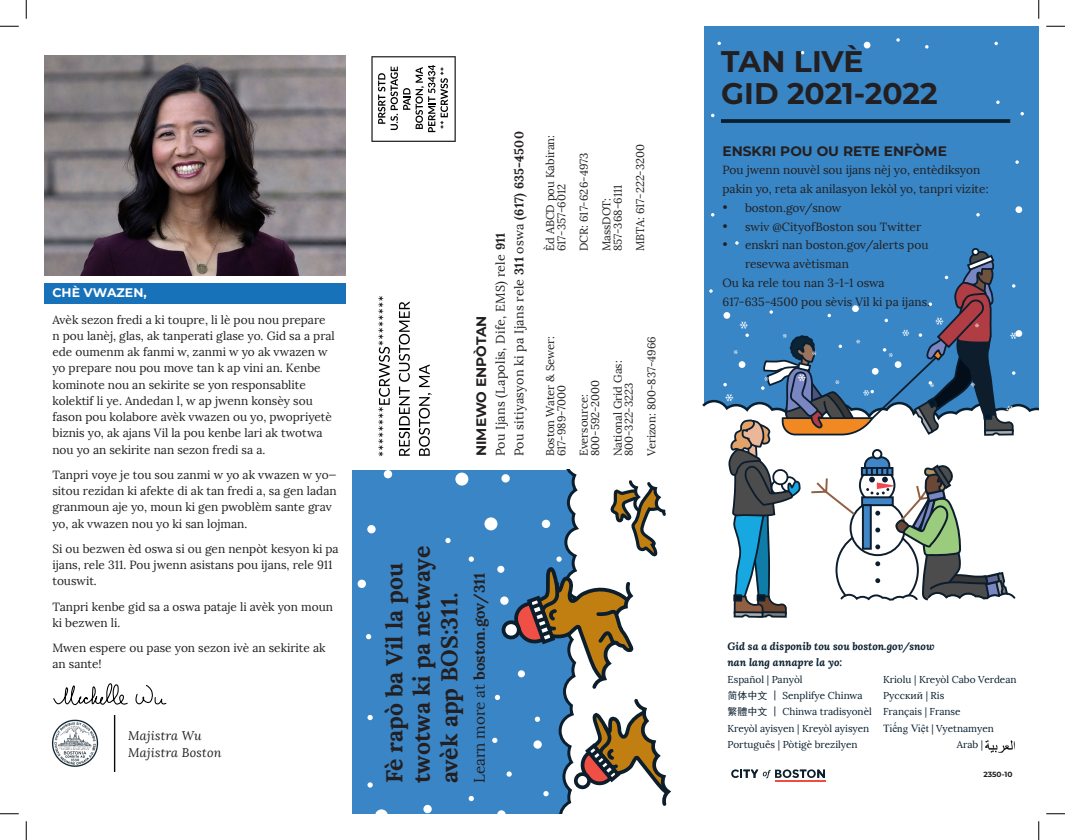
<style>
.page{position:relative;width:1065px;height:840px;background:#fff}
.page>*{position:absolute;margin:0;border:0;box-sizing:border-box;transform-origin:0 0}
.t1{font:700 29.88px "Montserrat";color:#231f20}
.t2{font:700 23px/27.5px "Lora";color:#231f20}
.t3{font:700 15.12px "Lora";color:#231f20}
.t4{font:700 13.75px "Montserrat";color:#231f20}
.t5{font:12.5px "Lora";letter-spacing:.02em;color:#231f20}
.t6{font:italic 12.5px "Lora";letter-spacing:.02em;color:#231f20}
.t7{font:700 12.5px "Montserrat";color:#fff}
.t8{font:11.88px/16.2px "Lora";color:#231f20}
.t9{font:11.25px "Lora";color:#231f20}
.t10{font:italic 700 10.62px "Lora";color:#091f2f}
.t11{font:10px "Lora";color:#091f2f}
.t12{font:700 7.5px "Montserrat";color:#231f20}
.s1{font-weight:700}
.s2{font-weight:400}
.s3{font-family:"Times New Roman";font-size:15px}
.s4{font-family:"Sim Hei"}
.s5{font-family:"Times New Roman";font-size:10.88px}
</style>
<div class="page">
<div style="left:704px;top:26px;width:335px;height:410px;background:#3886c6"></div>
<svg style="left:721px;top:119px;width:289px;height:4px"></svg>
<div style="left:1015px;top:206px;width:7px;height:7px;background:#fff;border-radius:50%"></div>
<svg style="left:864px;top:42px;width:6px;height:6px"></svg>
<svg style="left:711px;top:213px;width:3px;height:4px"></svg>
<svg style="left:717px;top:42px;width:4px;height:3px"></svg>
<svg style="left:896px;top:38px;width:4px;height:4px"></svg>
<svg style="left:925px;top:45px;width:4px;height:4px"></svg>
<svg style="left:994px;top:42px;width:4px;height:3px"></svg>
<svg style="left:996px;top:101px;width:4px;height:3px"></svg>
<svg style="left:1020px;top:112px;width:4px;height:3px"></svg>
<svg style="left:976px;top:213px;width:4px;height:4px"></svg>
<svg style="left:1015px;top:160px;width:4px;height:4px"></svg>
<div style="left:352px;top:470px;width:336px;height:344px;background:#3a85c6"></div>
<svg style="left:375px;top:809px;width:13px;height:5px"></svg>
<div style="left:484px;top:517px;width:13px;height:13px;background:#fff;border-radius:50%"></div>
<div style="left:455px;top:473px;width:13px;height:13px;background:#fff;border-radius:50%"></div>
<div style="left:384px;top:470px;width:8px;height:8px;background:#fff;border-radius:50%"></div>
<div style="left:358px;top:580px;width:8px;height:8px;background:#fff;border-radius:50%"></div>
<div style="left:367px;top:525px;width:9px;height:8px;background:#fff;border-radius:50%"></div>
<svg style="left:445px;top:538px;width:6px;height:5px"></svg>
<svg style="left:366px;top:634px;width:5px;height:5px"></svg>
<svg style="left:469px;top:796px;width:5px;height:5px"></svg>
<svg style="left:367px;top:782px;width:6px;height:6px"></svg>
<svg style="left:367px;top:715px;width:6px;height:5px"></svg>
<svg style="left:469px;top:557px;width:5px;height:5px"></svg>
<div style="left:423px;top:805px;width:9px;height:8px;background:#fff;border-radius:50%"></div>
<svg style="left:492px;top:474px;width:196px;height:340px"></svg>
<svg style="left:702px;top:241px;width:337px;height:541px"></svg>
<div style="left:44px;top:283px;width:302px;height:21px;background:#1772ba"></div>
<svg style="left:371px;top:56px;width:85px;height:86px"></svg>
<svg style="left:378px;top:296px;width:12px;height:160px"></svg>
<svg style="left:399px;top:301px;width:11px;height:155px"></svg>
<svg style="left:419px;top:393px;width:13px;height:63px"></svg>
<svg style="left:419px;top:364px;width:11px;height:23px"></svg>
<svg style="left:53px;top:683px;width:75px;height:23px"></svg>
<svg style="left:135px;top:685px;width:32px;height:20px"></svg>
<img style="left:44px;top:55px;width:302px;height:220px">
<img style="left:52px;top:716px;width:64px;height:56px">
<img style="left:986px;top:740px;width:28px;height:12px">
<svg style="left:0;top:25px;width:19px;height:2px"></svg>
<svg style="left:1046px;top:25px;width:19px;height:2px"></svg>
<svg style="left:0;top:813px;width:19px;height:2px"></svg>
<svg style="left:1046px;top:813px;width:19px;height:2px"></svg>
<svg style="left:25px;top:0;width:2px;height:19px"></svg>
<svg style="left:25px;top:821px;width:2px;height:19px"></svg>
<svg style="left:1038px;top:0;width:2px;height:19px"></svg>
<svg style="left:1038px;top:821px;width:2px;height:19px"></svg>
<p class="t7" style="left:52px;top:284px;width:96px">CHÈ VWAZEN,</p>
<p class="t8" style="left:52px;top:311px;width:284px">Avèk sezon fredi a ki toupre, li lè pou nou prepare n pou lanèj, glas, ak tanperati glase yo. Gid sa a pral ede oumenm ak fanmi w, zanmi w yo ak vwazen w yo prepare nou pou move tan k ap vini an. Kenbe kominote nou an sekirite se yon responsablite kolektif li ye. Andedan l, w ap jwenn konsèy sou fason pou kolabore avèk vwazen ou yo, pwopriyetè biznis yo, ak ajans Vil la pou kenbe lari ak twotwa nou yo an sekirite nan sezon fredi sa a.</p>
<p class="t8" style="left:52px;top:467px;width:286px">Tanpri voye je tou sou zanmi w yo ak vwazen w yo— sitou rezidan ki afekte di ak tan fredi a, sa gen ladan granmoun aje yo, moun ki gen pwoblèm sante grav yo, ak vwazen nou yo ki san lojman.</p>
<p class="t8" style="left:52px;top:541px;width:288px">Si ou bezwen èd oswa si ou gen nenpòt kesyon ki pa ijans, rele 311. Pou jwenn asistans pou ijans, rele 911 touswit.</p>
<p class="t8" style="left:52px;top:598px;width:282px">Tanpri kenbe gid sa a oswa pataje li avèk yon moun ki bezwen li.</p>
<p class="t8" style="left:52px;top:640px;width:275px">Mwen espere ou pase yon sezon ivè an sekirite ak an sante!</p>
<p class="t6" style="left:128px;top:728px;width:75px">Majistra Wu</p>
<p class="t6" style="left:128px;top:744px;width:95px">Majistra Boston</p>
<p class="t4" style="left:471px;top:456px;width:142px;rotate:-90deg">NIMEWO ENPÒTAN</p>
<p class="t5" style="left:511px;top:456px;width:326px;rotate:-90deg">Pou sitiyasyon ki pa Ijans rele <span class="s1">311</span> oswa <span class="s1">(617) 635-4500</span></p>
<p class="t5" style="left:493px;top:456px;width:225px;rotate:-90deg">Pou Ijans (Lapolis, Dife, EMS) rele <span class="s1">911</span></p>
<p class="t9" style="left:543px;top:251px;width:118px;rotate:-90deg">Èd ABCD pou Kabiran:</p>
<p class="t9" style="left:555px;top:251px;width:69px;rotate:-90deg">617-357-6012</p>
<p class="t9" style="left:577px;top:251px;width:100px;rotate:-90deg">DCR: 617-626-4973</p>
<p class="t9" style="left:611px;top:251px;width:68px;rotate:-90deg">857-368-6111</p>
<p class="t9" style="left:600px;top:251px;width:55px;rotate:-90deg">MassDOT:</p>
<p class="t9" style="left:633px;top:251px;width:109px;rotate:-90deg">MBTA: 617-222-3200</p>
<p class="t9" style="left:543px;top:456px;width:122px;rotate:-90deg">Boston Water &amp; Sewer:</p>
<p class="t9" style="left:588px;top:456px;width:78px;rotate:-90deg">800-592-2000</p>
<p class="t9" style="left:555px;top:456px;width:73px;rotate:-90deg">617-989-7000</p>
<p class="t9" style="left:577px;top:456px;width:63px;rotate:-90deg">Eversource:</p>
<p class="t9" style="left:611px;top:456px;width:97px;rotate:-90deg">National Grid Gas:</p>
<p class="t9" style="left:622px;top:456px;width:75px;rotate:-90deg">800-322-3223</p>
<p class="t9" style="left:645px;top:456px;width:122px;rotate:-90deg">Verizon: 800-837-4966</p>
<p class="t2" style="left:380px;top:783px;width:239px;rotate:-90deg">Fè rapò ba Vil la pou twotwa ki pa netwaye avèk app BOS:311.</p>
<p class="t3" style="left:470px;top:783px;width:212px;rotate:-90deg"><span class="s2">Learn more at</span> boston.gov/311</p>
<p class="t1" style="left:721px;top:40px;width:144px">TAN LIVÈ</p>
<p class="t1" style="left:721px;top:72px;width:218px">GID 2021-2022</p>
<p class="t4" style="left:722px;top:141px;width:226px">ENSKRI POU OU RETE ENFÒME</p>
<p class="t8" style="left:722px;top:162px;width:259px">Pou jwenn nouvèl sou ijans nèj yo, entèdiksyon</p>
<p class="t8" style="left:722px;top:181px;width:268px">pakin yo, reta ak anilasyon lekòl yo, tanpri vizite:</p>
<p class="t8" style="left:722px;top:200px;width:120px"><span class="s3">•</span> boston.gov/snow</p>
<p class="t8" style="left:722px;top:218px;width:200px"><span class="s3">•</span> swiv @CityofBoston sou Twitter</p>
<p class="t8" style="left:745px;top:236px;width:185px;line-height:18.8px;text-indent:-22px"><span class="s3">•</span> enskri nan boston.gov/alerts pou resevwa avètisman</p>
<p class="t8" style="left:722px;top:273px;width:209px;line-height:18.8px">Ou ka rele tou nan 3-1-1 oswa<br>617-635-4500 pou sèvis Vil ki pa ijans.</p>
<p class="t10" style="left:728px;top:639px;width:208px">Gid sa a disponib tou sou boston.gov/snow</p>
<p class="t10" style="left:728px;top:655px;width:116px">nan lang annapre la yo:</p>
<p class="t11" style="left:728px;top:673px;width:77px">Español | Panyòl</p>
<p class="t11" style="left:728px;top:689px;width:137px"><span class="s4">简体中文 |</span> Senplifye Chinwa</p>
<p class="t11" style="left:728px;top:706px;width:146px"><span class="s4">繁體中文 |</span> Chinwa tradisyonèl</p>
<p class="t11" style="left:728px;top:722px;width:143px">Kreyòl ayisyen | Kreyòl ayisyen</p>
<p class="t11" style="left:728px;top:738px;width:132px">Português | Pòtigè brezilyen</p>
<p class="t11" style="left:883px;top:673px;width:135px">Kriolu | Kreyòl Cabo Verdean</p>
<p class="t11" style="left:883px;top:689px;width:63px">Русский | Ris</p>
<p class="t11" style="left:883px;top:706px;width:79px">Français | Franse</p>
<p class="t11" style="left:883px;top:722px;width:112px"><span class="s5">Tiếng Việt</span> | Vyetnamyen</p>
<p class="t11" style="left:957px;top:738px;width:28px">Arab |</p>
<p class="t12" style="left:983px;top:769px;width:31px">2350-10</p>
</div>
